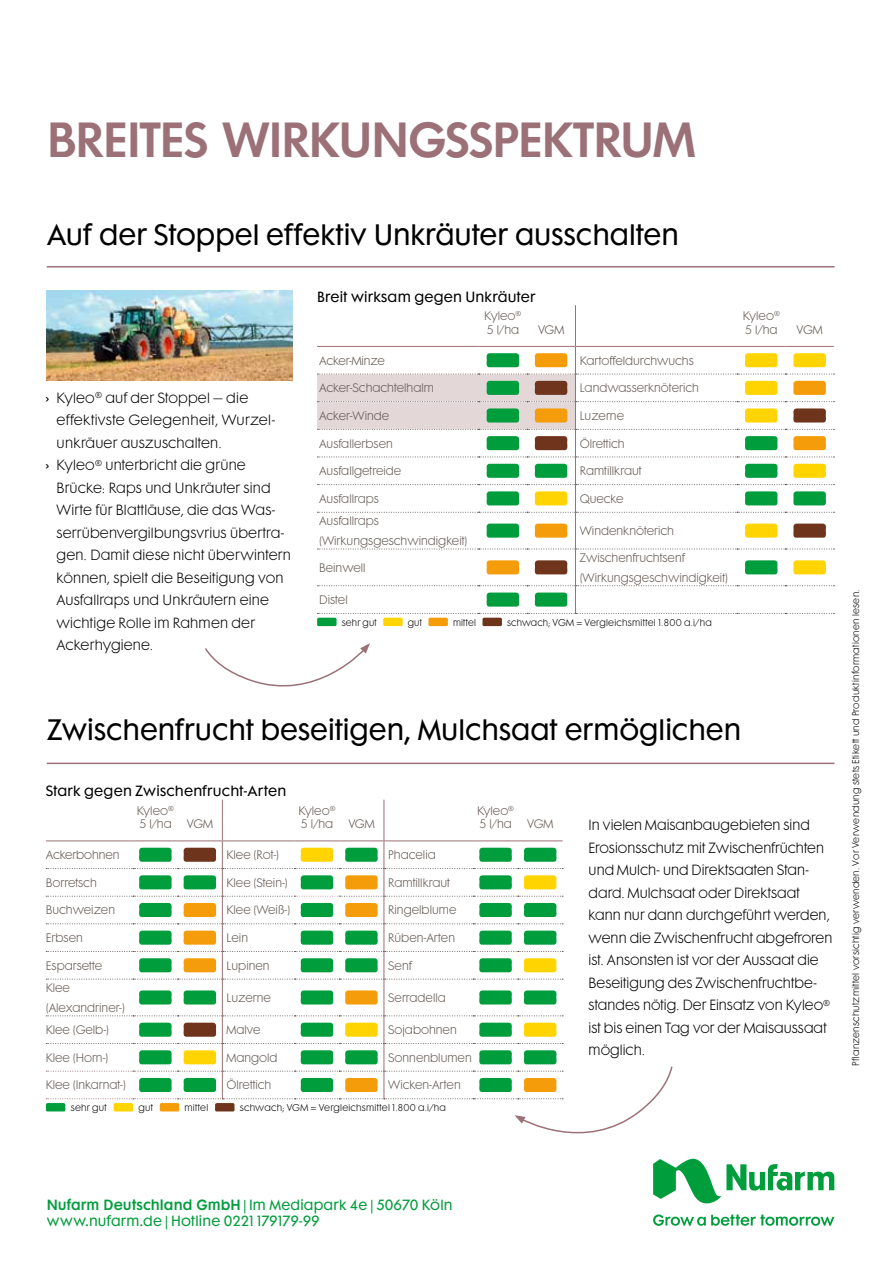
<style>
.page{position:relative;width:893px;height:1263px;background:#fff}
.page>*{position:absolute;margin:0;border:0;box-sizing:border-box;transform-origin:0 0}
.t1{font:600 45px "Futura Maxi Std";letter-spacing:-.035em;color:#9b7076}
.t2{font:27px "Futura Maxi Std";color:#000}
.t3{font:300 13.5px/22.5px "Futura Maxi Std";letter-spacing:.005em;color:#000}
.t4{font:13.5px/16.2px "Futura Maxi Std";letter-spacing:.015em;color:#009d3c}
.t5{font:13.5px "Futura Maxi Std";letter-spacing:.015em;color:#000}
.t6{font:300 13.5px "Futura Maxi Std";letter-spacing:.025em;color:#000}
.t7{font:300 11.25px/13.5px "Futura Maxi Std";color:#625752}
.t8{font:300 9px "Futura Maxi Std";letter-spacing:.025em;color:#000}
.s1{font-weight:400}
.s2{font-weight:600}
</style>
<div class="page">
<svg style="left:317px;top:549px;width:517px;height:1px"></svg>
<hr style="left:317px;top:346px;width:162px;height:1px;background:#9b7076">
<hr style="left:479px;top:346px;width:48px;height:1px;background:#9b7076">
<hr style="left:527px;top:346px;width:48px;height:1px;background:#9b7076">
<hr style="left:575px;top:346px;width:162px;height:1px;background:#9b7076">
<hr style="left:737px;top:346px;width:48px;height:1px;background:#9b7076">
<hr style="left:785px;top:346px;width:49px;height:1px;background:#9b7076">
<hr style="left:575px;top:305px;width:1px;height:41px;background:#9b7076">
<hr style="left:575px;top:512px;width:1px;height:37px;background:#9b7076">
<hr style="left:575px;top:549px;width:1px;height:37px;background:#9b7076">
<svg style="left:317px;top:347px;width:517px;height:166px"></svg>
<svg style="left:487px;top:524px;width:32px;height:14px"></svg>
<svg style="left:535px;top:524px;width:32px;height:14px"></svg>
<svg style="left:745px;top:524px;width:32px;height:14px"></svg>
<svg style="left:793px;top:524px;width:33px;height:14px"></svg>
<svg style="left:487px;top:560px;width:32px;height:14px"></svg>
<svg style="left:535px;top:560px;width:32px;height:14px"></svg>
<svg style="left:745px;top:560px;width:32px;height:14px"></svg>
<svg style="left:793px;top:560px;width:33px;height:14px"></svg>
<svg style="left:317px;top:585px;width:517px;height:41px"></svg>
<hr style="left:46px;top:840px;width:87px;height:1px;background:#9b7076">
<hr style="left:133px;top:840px;width:45px;height:1px;background:#9b7076">
<hr style="left:178px;top:840px;width:44px;height:1px;background:#9b7076">
<hr style="left:222px;top:840px;width:73px;height:1px;background:#9b7076">
<hr style="left:295px;top:840px;width:44px;height:1px;background:#9b7076">
<hr style="left:339px;top:840px;width:45px;height:1px;background:#9b7076">
<hr style="left:384px;top:840px;width:89px;height:1px;background:#9b7076">
<hr style="left:473px;top:840px;width:45px;height:1px;background:#9b7076">
<hr style="left:518px;top:840px;width:45px;height:1px;background:#9b7076">
<hr style="left:222px;top:800px;width:1px;height:40px;background:#9b7076">
<hr style="left:222px;top:979px;width:1px;height:37px;background:#9b7076">
<hr style="left:384px;top:800px;width:1px;height:40px;background:#9b7076">
<hr style="left:384px;top:979px;width:1px;height:37px;background:#9b7076">
<svg style="left:46px;top:841px;width:517px;height:139px"></svg>
<svg style="left:139px;top:990px;width:33px;height:14px"></svg>
<svg style="left:184px;top:990px;width:32px;height:14px"></svg>
<svg style="left:301px;top:990px;width:32px;height:14px"></svg>
<svg style="left:345px;top:990px;width:33px;height:14px"></svg>
<svg style="left:479px;top:990px;width:33px;height:14px"></svg>
<svg style="left:524px;top:990px;width:32px;height:14px"></svg>
<svg style="left:205px;top:643px;width:165px;height:44px"></svg>
<svg style="left:46px;top:1015px;width:788px;height:211px"></svg>
<hr style="left:47px;top:266px;width:787px;height:2px;background:#9b7076">
<hr style="left:47px;top:763px;width:787px;height:1px;background:#9b7076">
<img style="left:47px;top:291px;width:246px;height:89px">
<h1 class="t1" style="left:47px;top:110px;width:650px">BREITES WIRKUNGSSPEKTRUM</h1>
<h2 class="t2" style="left:47px;top:217px;width:633px">Auf der Stoppel effektiv Unkräuter ausschalten</h2>
<p class="t3" style="left:46px;top:386px;width:204px"><span class="s1">›</span> Kyleo<sup>®</sup> auf der Stoppel – die</p>
<p class="t6" style="left:57px;top:412px;width:220px">effektivste Gelegenheit, Wurzel-</p>
<p class="t3" style="left:57px;top:431px;width:167px">unkräuer auszuschalten.</p>
<p class="t3" style="left:46px;top:454px;width:201px"><span class="s1">›</span> Kyleo<sup>®</sup> unterbricht die grüne</p>
<p class="t3" style="left:57px;top:476px;width:216px">Brücke: Raps und Unkräuter sind</p>
<p class="t3" style="left:57px;top:499px;width:220px">Wirte für Blattläuse, die das Was-</p>
<p class="t3" style="left:57px;top:521px;width:229px">serrübenvergilbungsvrius übertra-</p>
<p class="t3" style="left:57px;top:544px;width:236px">gen. Damit diese nicht überwintern</p>
<p class="t3" style="left:57px;top:566px;width:229px">können, spielt die Beseitigung von</p>
<p class="t3" style="left:57px;top:589px;width:214px">Ausfallraps und Unkräutern eine</p>
<p class="t3" style="left:57px;top:611px;width:200px">wichtige Rolle im Rahmen der</p>
<p class="t3" style="left:57px;top:634px;width:98px">Ackerhygiene.</p>
<p class="t5" style="left:317px;top:288px;width:220px">Breit wirksam gegen Unkräuter</p>
<p class="t7" style="left:484px;top:309px;width:39px">Kyleo<sup>®<br></sup>5 l/ha</p>
<p class="t7" style="left:538px;top:323px;width:28px">VGM</p>
<p class="t7" style="left:319px;top:354px;width:67px">Acker--Minze</p>
<p class="t7" style="left:580px;top:354px;width:116px">Kartoffeldurchwuchs</p>
<p class="t7" style="left:319px;top:381px;width:116px">Acker-Schachtelhalm</p>
<p class="t7" style="left:580px;top:381px;width:121px">Landwasserknöterich</p>
<p class="t7" style="left:319px;top:409px;width:72px">Acker-Winde</p>
<p class="t7" style="left:580px;top:409px;width:46px">Luzerne</p>
<p class="t7" style="left:319px;top:436px;width:75px">Ausfallerbsen</p>
<p class="t7" style="left:580px;top:436px;width:46px">Ölrettich</p>
<p class="t7" style="left:319px;top:464px;width:84px">Ausfallgetreide</p>
<p class="t7" style="left:580px;top:464px;width:63px">Ramtillkraut</p>
<p class="t7" style="left:319px;top:492px;width:61px">Ausfallraps</p>
<p class="t7" style="left:580px;top:492px;width:45px">Quecke</p>
<p class="t7" style="left:319px;top:511px;width:150px;line-height:19.5px">Ausfallraps (Wirkungsgeschwindigkeit)</p>
<p class="t7" style="left:580px;top:524px;width:96px">Windenknöterich</p>
<p class="t7" style="left:319px;top:561px;width:48px">Beinwell</p>
<p class="t7" style="left:580px;top:548px;width:150px;line-height:19.5px">Zwischenfruchtsenf (Wirkungsgeschwindigkeit)</p>
<p class="t7" style="left:319px;top:593px;width:30px">Distel</p>
<p class="t8" style="left:342px;top:617px;width:37px">sehr gut</p>
<p class="t8" style="left:408px;top:617px;width:16px">gut</p>
<p class="t8" style="left:453px;top:617px;width:25px">mittel</p>
<p class="t8" style="left:507px;top:617px;width:206px">schwach; VGM = Vergleichsmittel 1.800 a.i/ha</p>
<p class="t7" style="left:743px;top:309px;width:39px">Kyleo<sup>®<br></sup>5 l/ha</p>
<p class="t7" style="left:797px;top:323px;width:28px">VGM</p>
<h2 class="t2" style="left:47px;top:712px;width:696px">Zwischenfrucht beseitigen, Mulchsaat ermöglichen</h2>
<p class="t5" style="left:46px;top:782px;width:242px">Stark gegen Zwischenfrucht-Arten</p>
<p class="t7" style="left:137px;top:804px;width:39px">Kyleo<sup>®<br></sup>5 l/ha</p>
<p class="t7" style="left:187px;top:817px;width:28px">VGM</p>
<p class="t7" style="left:298px;top:804px;width:39px">Kyleo<sup>®<br></sup>5 l/ha</p>
<p class="t7" style="left:348px;top:817px;width:28px">VGM</p>
<p class="t7" style="left:477px;top:804px;width:39px">Kyleo<sup>®<br></sup>5 l/ha</p>
<p class="t7" style="left:46px;top:848px;width:75px">Ackerbohnen</p>
<p class="t7" style="left:227px;top:848px;width:54px">Klee (Rot-)</p>
<p class="t7" style="left:388px;top:848px;width:49px">Phacelia</p>
<p class="t7" style="left:46px;top:876px;width:52px">Borretsch</p>
<p class="t7" style="left:227px;top:876px;width:63px">Klee (Stein-)</p>
<p class="t7" style="left:388px;top:876px;width:63px">Ramtillkraut</p>
<p class="t7" style="left:46px;top:903px;width:71px">Buchweizen</p>
<p class="t7" style="left:227px;top:903px;width:65px">Klee (Weiß-)</p>
<p class="t7" style="left:388px;top:903px;width:70px">Ringelblume</p>
<p class="t7" style="left:46px;top:931px;width:38px">Erbsen</p>
<p class="t7" style="left:227px;top:931px;width:23px">Lein</p>
<p class="t7" style="left:388px;top:931px;width:68px">Rüben-Arten</p>
<p class="t7" style="left:46px;top:959px;width:58px">Esparsette</p>
<p class="t7" style="left:227px;top:959px;width:45px">Lupinen</p>
<p class="t7" style="left:388px;top:959px;width:25px">Senf</p>
<p class="t7" style="left:46px;top:978px;width:80px;line-height:19.5px">Klee (Alexandriner-)</p>
<p class="t7" style="left:227px;top:991px;width:46px">Luzerne</p>
<p class="t7" style="left:388px;top:991px;width:59px">Serradella</p>
<p class="t7" style="left:46px;top:1023px;width:65px">Klee (Gelb-)</p>
<p class="t7" style="left:227px;top:1023px;width:35px">Malve</p>
<p class="t7" style="left:388px;top:1023px;width:70px">Sojabohnen</p>
<p class="t7" style="left:46px;top:1051px;width:64px">Klee (Horn-)</p>
<p class="t7" style="left:227px;top:1051px;width:52px">Mangold</p>
<p class="t7" style="left:388px;top:1051px;width:85px">Sonnenblumen</p>
<p class="t7" style="left:46px;top:1078px;width:81px">Klee (Inkarnat-)</p>
<p class="t7" style="left:227px;top:1078px;width:46px">Ölrettich</p>
<p class="t7" style="left:388px;top:1078px;width:74px">Wicken-Arten</p>
<p class="t8" style="left:71px;top:1102px;width:38px">sehr gut</p>
<p class="t8" style="left:138px;top:1102px;width:16px">gut</p>
<p class="t8" style="left:185px;top:1102px;width:25px">mittel</p>
<p class="t8" style="left:240px;top:1102px;width:208px">schwach; VGM = Vergleichsmittel 1.800 a.i/ha</p>
<p class="t7" style="left:527px;top:817px;width:28px">VGM</p>
<p class="t3" style="left:589px;top:814px;width:245px">In vielen Maisanbaugebieten sind Erosionsschutz mit Zwischenfrüchten und Mulch- und Direktsaaten Stan&shy;dard. Mulchsaat oder Direktsaat kann nur dann durchgeführt werden, wenn die Zwischenfrucht abgefroren ist. Ansonsten ist vor der Aussaat die Beseitigung des Zwischenfruchtbe&shy;standes nötig. Der Einsatz von Kyleo<sup>® </sup>ist bis einen Tag vor der Maisaussaat möglich.</p>
<p class="t8" style="left:850px;top:1066px;width:478px;rotate:-90deg">Pflanzenschutzmittel vorsichtig verwenden. Vor Verwendung stets Etikett und Produktinformationen lesen.</p>
<p class="t4" style="left:47px;top:1196px;width:407px"><span class="s2">Nufarm Deutschland GmbH</span> | Im Mediapark 4e | 50670 Köln www.nufarm.de | Hotline 0221 179179-99</p>
</div>
